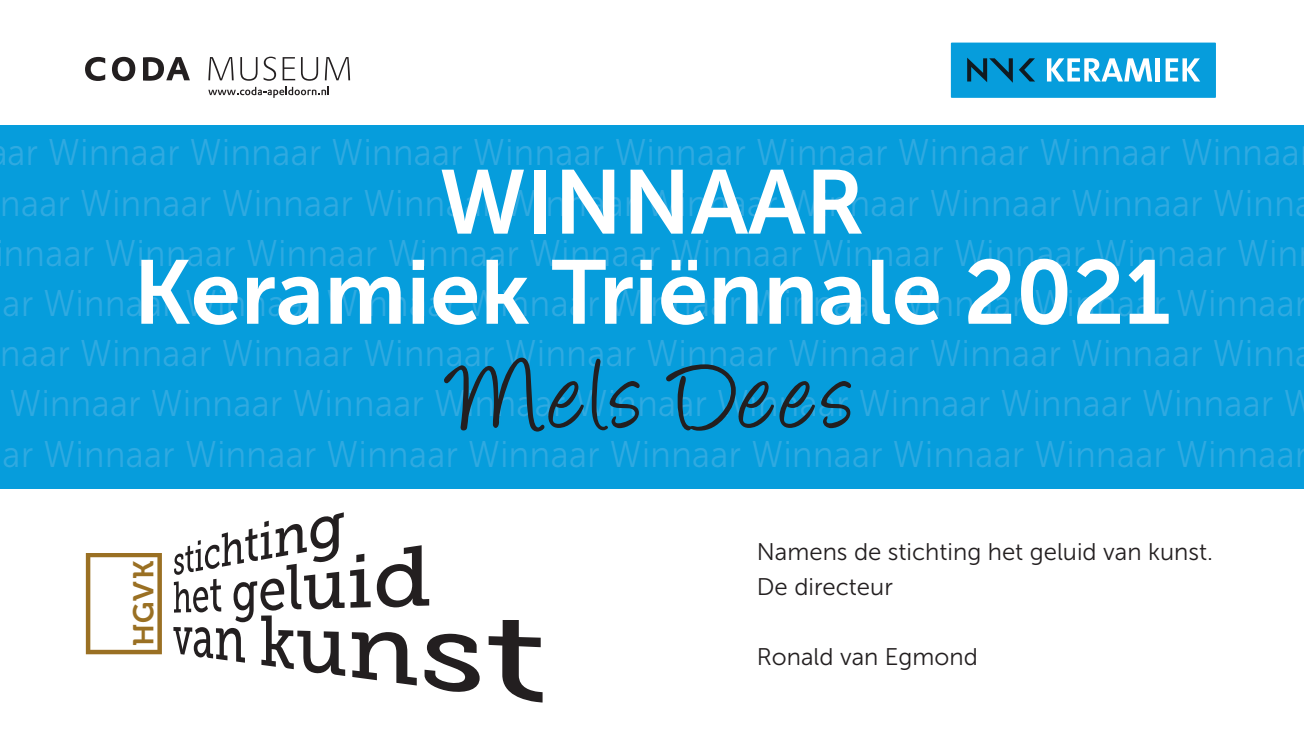
<style>
.page{position:relative;width:1304px;height:738px;background:#fff}
.page>*{position:absolute;margin:0;border:0;box-sizing:border-box;transform-origin:0 0}
.t1{font:116px "Angelina";letter-spacing:.05em;color:#231f20}
.t2{font:90px/90px "Museo Sans 700";color:#fff;text-align:center}
.t3{font:37px/50.1px "Museo Sans 300";letter-spacing:.015em;color:#30aae1;scale:.93 1}
.t4{font:28.55px "Museo 700";color:#9a7023}
.t5{font:24px/35px "Museo Sans 300";color:#231f20}
</style>
<div class="page">
<div style="left:0;top:125px;width:1304px;height:363px;background:#069ddc"></div>
<svg style="left:85px;top:57px;width:20px;height:24px"></svg>
<svg style="left:112px;top:57px;width:23px;height:24px"></svg>
<svg style="left:143px;top:57px;width:47px;height:24px"></svg>
<svg style="left:208px;top:57px;width:26px;height:23px"></svg>
<svg style="left:240px;top:57px;width:18px;height:24px"></svg>
<svg style="left:264px;top:57px;width:12px;height:24px"></svg>
<svg style="left:283px;top:57px;width:12px;height:23px"></svg>
<svg style="left:301px;top:57px;width:17px;height:24px"></svg>
<svg style="left:325px;top:57px;width:25px;height:23px"></svg>
<svg style="left:208px;top:87px;width:121px;height:11px"></svg>
<div style="left:951px;top:43px;width:265px;height:55px;background:#069ddc"></div>
<svg style="left:967px;top:58px;width:46px;height:25px"></svg>
<svg style="left:1019px;top:58px;width:16px;height:23px"></svg>
<svg style="left:1047px;top:58px;width:105px;height:23px"></svg>
<hr style="left:1156px;top:58px;width:4px;height:23px;background:#fff">
<svg style="left:1166px;top:58px;width:34px;height:23px"></svg>
<svg style="left:173px;top:512px;width:307px;height:180px"></svg>
<svg style="left:489px;top:620px;width:54px;height:82px"></svg>
<svg style="left:86px;top:553px;width:76px;height:100px"></svg>
<p class="t3" style="left:0;top:128px;width:1416px">ar Winnaar Winnaar Winnaar Winnaar Winnaar Winnaar Winnaar Winnaar Winnaa naar Winnaar Winnaar Winnaar Winnaar Winnaar Winnaar Winnaar Winnaar Winna nnaar Winnaar Winnaar Winnaar Winnaar Winnaar Winnaar Winnaar Winnaar Win ar Winnaar Winnaar Winnaar Winnaar Winnaar Winnaar Winnaar Winnaar Winnaar naar Winnaar Winnaar Winnaar Winnaar Winnaar Winnaar Winnaar Winnaar Winna Winnaar Winnaar Winnaar Winnaar Winnaar Winnaar Winnaar Winnaar Winnaar W ar Winnaar Winnaar Winnaar Winnaar Winnaar Winnaar Winnaar Winnaar Winnaar</p>
<h2 class="t2" style="left:133px;top:157px;width:1039px">WINNAAR<br>Keramiek Triënnale 2021</h2>
<h1 class="t1" style="left:451px;top:346px;width:404px">Mels Dees</h1>
<p class="t4" style="left:128px;top:645px;width:87px;rotate:-90deg">HGVK</p>
<p class="t5" style="left:757px;top:534px;width:458px">Namens de stichting het geluid van kunst.<br>De directeur</p>
<p class="t5" style="left:757px;top:639px;width:222px">Ronald van Egmond</p>
</div>
